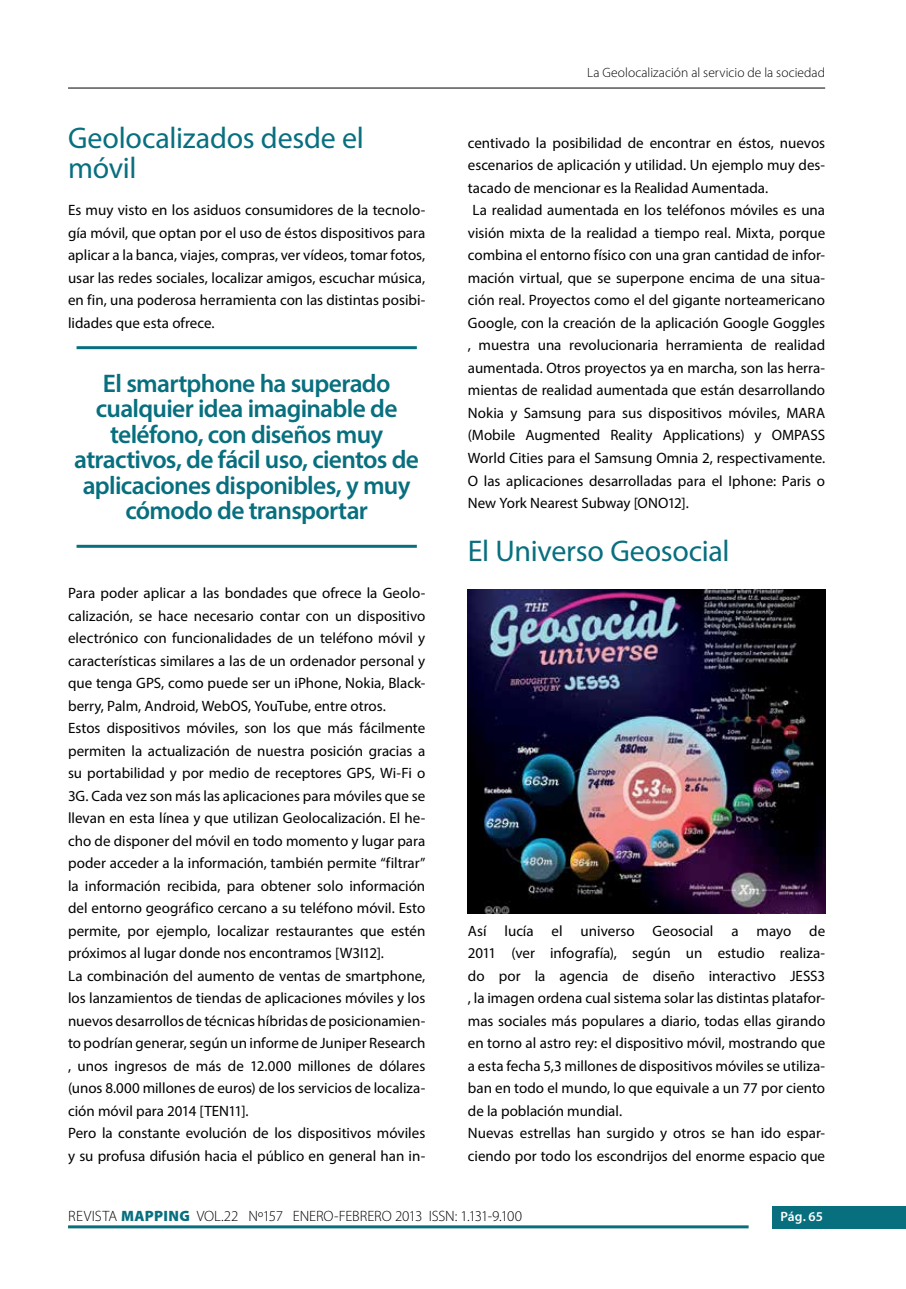
<style>
.page{position:relative;width:906px;height:1289px;background:#fff}
.page>*{position:absolute;margin:0;border:0;box-sizing:border-box;transform-origin:0 0}
.t1{font:30px/30px "Myriad Pro";letter-spacing:-.01em;color:#086f7f}
.t2{font:600 25.5px/25.5px "Myriad Pro";letter-spacing:-.03em;color:#086f7f;text-align:center}
.t3{font:15px/22.5px "Myriad Pro";color:#000}
.t4{font:300 15px "Myriad Pro";letter-spacing:-.005em;color:#000}
.t5{font:300 13.5px "Myriad Pro";letter-spacing:.005em;color:#000}
.t6{font:600 13.5px "Myriad Pro";color:#fff}
.s1{font-weight:900;color:#086f7f}
</style>
<div class="page">
<div style="left:772px;top:1205px;width:134px;height:23px;background:#086f7f"></div>
<hr style="left:68px;top:1225px;width:680px;height:3px;background:#086f7f">
<hr style="left:68px;top:88px;width:757px;height:1px;background:#000">
<hr style="left:77px;top:346px;width:340px;height:3px;background:#086f7f">
<hr style="left:77px;top:545px;width:340px;height:3px;background:#086f7f">
<img style="left:468px;top:589px;width:357px;height:324px">
<h1 class="t1" style="left:68px;top:122px;width:297px">Geolocalizados desde el móvil</h1>
<p class="t3" style="left:68px;top:199px;width:359px;text-align:justify">Es muy visto en los asiduos consumidores de la tecnolo&shy;gía móvil, que optan por el uso de éstos dispositivos para aplicar a la banca, viajes, compras, ver vídeos, tomar fotos, usar las redes sociales, localizar amigos, escuchar música, en fin, una poderosa herramienta con las distintas posibi&shy;lidades que esta ofrece.</p>
<h2 class="t2" style="left:74px;top:370px;width:346px">El smartphone ha superado cualquier idea imaginable de teléfono, con diseños muy atractivos, de fácil uso, cientos de aplicaciones disponibles, y muy cómodo de transportar</h2>
<p class="t3" style="left:68px;top:581px;width:359px">Para poder aplicar a las bondades que ofrece la Geolo&shy;calización, se hace necesario contar con un dispositivo electrónico con funcionalidades de un teléfono móvil y características similares a las de un ordenador personal y que tenga GPS, como puede ser un iPhone, Nokia, Black&shy;berry, Palm, Android, WebOS, YouTube, entre otros.<br>Estos dispositivos móviles, son los que más fácilmente permiten la actualización de nuestra posición gracias a su portabilidad y por medio de receptores GPS, Wi-Fi o 3G. Cada vez son más las aplicaciones para móviles que se llevan en esta línea y que utilizan Geolocalización. El he&shy;cho de disponer del móvil en todo momento y lugar para poder acceder a la información, también permite “filtrar” la información recibida, para obtener solo información del entorno geográfico cercano a su teléfono móvil. Esto permite, por ejemplo, localizar restaurantes que estén próximos al lugar donde nos encontramos [W3I12].<br>La combinación del aumento de ventas de smartphone, los lanzamientos de tiendas de aplicaciones móviles y los nuevos desarrollos de técnicas híbridas de posicionamien&shy;to podrían generar, según un informe de Juniper Research , unos ingresos de más de 12.000 millones de dólares (unos 8.000 millones de euros) de los servicios de localiza&shy;ción móvil para 2014 [TEN11].<br>Pero la constante evolución de los dispositivos móviles y su profusa difusión hacia el público en general han in-</p>
<p class="t5" style="left:587px;top:65px;width:239px">La Geolocalización al servicio de la sociedad</p>
<p class="t3" style="left:468px;top:131px;width:359px">centivado la posibilidad de encontrar en éstos, nuevos</p>
<p class="t3" style="left:468px;top:154px;width:359px">escenarios de aplicación y utilidad. Un ejemplo muy des-</p>
<p class="t3" style="left:468px;top:176px;width:302px">tacado de mencionar es la Realidad Aumentada.</p>
<p class="t3" style="left:472px;top:199px;width:354px">La realidad aumentada en los teléfonos móviles es una</p>
<p class="t3" style="left:468px;top:221px;width:359px">visión mixta de la realidad a tiempo real. Mixta, porque</p>
<p class="t3" style="left:468px;top:244px;width:359px">combina el entorno físico con una gran cantidad de infor-</p>
<p class="t3" style="left:468px;top:266px;width:359px">mación virtual, que se superpone encima de una situa-</p>
<p class="t3" style="left:468px;top:289px;width:359px">ción real. Proyectos como el del gigante norteamericano</p>
<p class="t3" style="left:468px;top:311px;width:359px">Google, con la creación de la aplicación Google Goggles</p>
<p class="t3" style="left:468px;top:334px;width:359px">, muestra una revolucionaria herramienta de realidad</p>
<p class="t3" style="left:468px;top:356px;width:359px">aumentada. Otros proyectos ya en marcha, son las herra-</p>
<p class="t3" style="left:468px;top:379px;width:359px">mientas de realidad aumentada que están desarrollando</p>
<p class="t3" style="left:468px;top:401px;width:359px">Nokia y Samsung para sus dispositivos móviles, MARA</p>
<p class="t3" style="left:468px;top:424px;width:359px">(Mobile Augmented Reality Applications) y OMPASS</p>
<p class="t3" style="left:468px;top:446px;width:359px">World Cities para el Samsung Omnia 2, respectivamente.</p>
<p class="t3" style="left:468px;top:469px;width:359px">O las aplicaciones desarrolladas para el Iphone: Paris o</p>
<p class="t3" style="left:468px;top:491px;width:222px">New York Nearest Subway [ONO12].</p>
<h1 class="t1" style="left:468px;top:535px;width:263px">El Universo Geosocial</h1>
<p class="t3" style="left:468px;top:919px;width:359px">Así lucía el universo Geosocial a mayo de 2011 (ver infografía), según un estudio realiza&shy;do por la agencia de diseño interactivo JESS3 , la imagen ordena cual sistema solar las distintas platafor&shy;mas sociales más populares a diario, todas ellas girando en torno al astro rey: el dispositivo móvil, mostrando que a esta fecha 5,3 millones de dispositivos móviles se utiliza&shy;ban en todo el mundo, lo que equivale a un 77 por ciento de la población mundial.<br>Nuevas estrellas han surgido y otros se han ido espar&shy;ciendo por todo los escondrijos del enorme espacio que</p>
<p class="t4" style="left:68px;top:1207px;width:455px">Revista <span class="s1">Mapping</span> VOL.22 Nº157 ENERO-FEBRERO 2013 ISSN: 1.131-9.100</p>
<p class="t6" style="left:780px;top:1207px;width:44px">Pág. 65</p>
</div>
